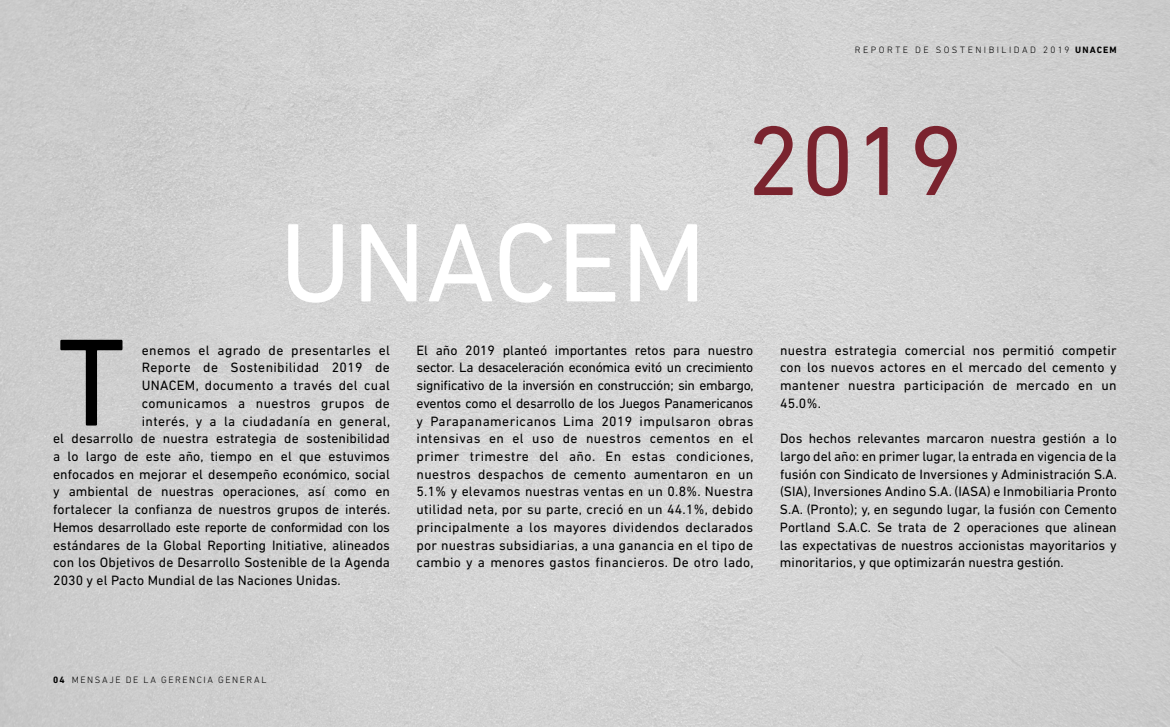
<style>
.page{position:relative;width:1170px;height:727px;background:#fff}
.page>*{position:absolute;margin:0;border:0;box-sizing:border-box;transform-origin:0 0}
.t1{font:126px "DIN Next LT Pro";color:#000}
.t2{font:113.5px "DIN Next LT Pro";color:#fff}
.t3{font:100px "DIN Next LT Pro";color:#7a232e}
.t4{font:13.75px/17.8px "DIN Next LT Pro";letter-spacing:.005em;color:#000;text-align:justify}
.t5{font:300 9.38px "DIN Next LT Pro";letter-spacing:.265em;color:#000}
.t6{font:300 9.38px "DIN Next LT Pro";letter-spacing:.165em;color:#000}
.s1{font-weight:700}
</style>
<div class="page">
<img style="left:0;top:0;width:1169px;height:726px">
<p class="t5" style="left:854px;top:45px;width:263px">REPORTE DE SOSTENIBILIDAD 2019 <span class="s1">UNACEM</span></p>
<h2 class="t2" style="left:279px;top:197px;width:429px">UNACEM</h2>
<h3 class="t3" style="left:746px;top:103px;width:218px">2019</h3>
<h1 class="t1" style="left:58px;top:310px;width:64px">T</h1>
<p class="t4" style="left:780px;top:341px;width:338px">nuestra estrategia comercial nos permitió competir con los nuevos actores en el mercado del cemento y mantener nuestra participación de mercado en un 45.0%.</p>
<p class="t4" style="left:780px;top:429px;width:338px">Dos hechos relevantes marcaron nuestra gestión a lo largo del año: en primer lugar, la entrada en vigencia de la fusión con Sindicato de I nversiones y Administración S.A. (SIA), I nversiones Andino S.A. (IASA</p>
<p class="t4" style="left:142px;top:341px;width:250px">enemos el agrado de presentarles el Reporte de Sostenibilidad 2019 de UNACEM, documento a través del cual comunicamos a nuestros grupos de interés, y a la ciudadanía en general,</p>
<p class="t4" style="left:416px;top:341px;width:338px">El año 2019 planteó importantes retos para nuestro sector. La desaceleración económica evitó un crecimiento significativo de la inversión en construcción; sin embargo, eventos como el desarrollo de los Juegos Panamericanos y Parapanamericanos Lima 2019 impulsaron obras intensivas en el uso de nuestros cementos en el primer trimestre del año. En estas condiciones, nuestros despachos de cemento aumentaron en un 5.1% y elevamos nuestras ventas en un 0.8%. Nuestra utilidad neta, por su parte, creció en un 44.1%, debido principalmente a los mayores dividendos declarados por nuestras subsidiarias, a una ganancia en el tipo de cambio y a menores gastos financieros. De otro lado,</p>
<p class="t4" style="left:53px;top:429px;width:338px">el desarrollo de nuestra estrategia de sostenibilidad a lo largo de este año, tiempo en el que estuvimos enfocados en mejorar el desempeño económico, social y ambiental de nuestras operaciones, así como en fortalecer la confianza de nuestros grupos de interés.<br>Hemos desarrollado este reporte de conformidad con los estándares de la Global Reporting I nitiative, alineados con los Objetivos de Desarrollo Sostenible de la Agenda 2030 y el Pacto Mundial de las Naciones Unidas.</p>
<p class="t4" style="left:780px;top:482px;width:338px;text-indent:207px">) e I nmobiliaria Pronto S.A. (Pronto); y, en segundo lugar, la fusión con Cemento Portland S.A.C. Se trata de 2 operaciones que alinean las expectativas de nuestros accionistas mayoritarios y minoritarios, y que optimizarán nuestra gestión.</p>
<p class="t6" style="left:53px;top:674px;width:215px"><span class="s1">04</span> MENSAJE DE LA GERENCIA GENERAL</p>
</div>
